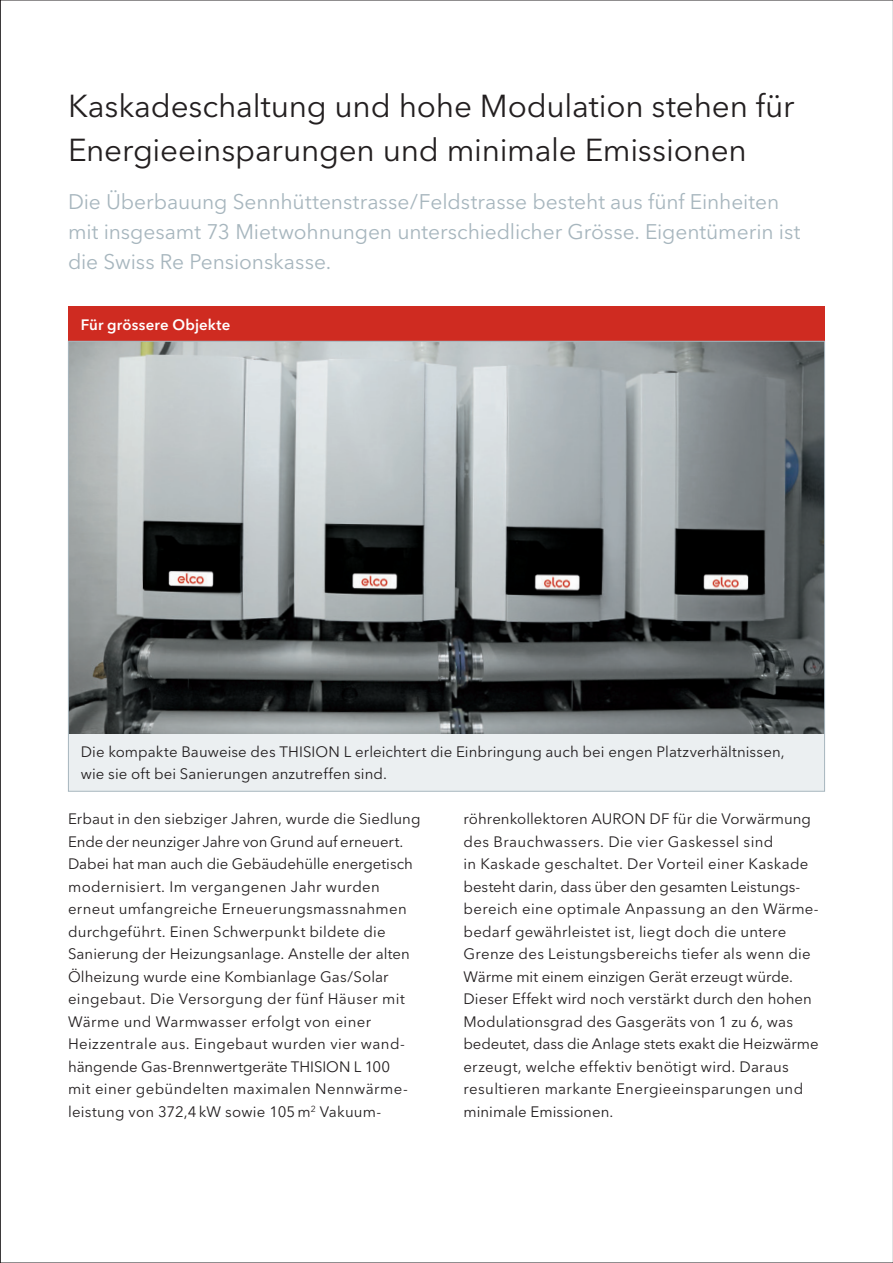
<style>
.page{position:relative;width:893px;height:1263px;background:#fff}
.page>*{position:absolute;margin:0;border:0;box-sizing:border-box;transform-origin:0 0}
.t1{font:31.5px/43.2px "Avenir Next LT Pro";letter-spacing:-.01em;color:#231f20}
.t2{font:21px/30px "Avenir Next LT Pro";letter-spacing:-.005em;color:#a7b6be}
.t3{font:15px/22.5px "Avenir Next LT Pro";letter-spacing:.01em;color:#231f20}
.t4{font:600 15px "Avenir Next LT Pro";letter-spacing:.01em;color:#fff}
</style>
<div class="page">
<img style="left:70px;top:343px;width:753px;height:391px">
<div style="left:68px;top:307px;width:757px;height:34px;background:#cf2b21"></div>
<div style="left:68px;top:734px;width:757px;height:57px;background:#ebeff1"></div>
<h1 class="t1" style="left:68px;top:85px;width:728px">Kaskadeschaltung und hohe Modulation stehen für<br>Energieeinsparungen und minimale Emissionen</h1>
<h2 class="t2" style="left:68px;top:187px;width:734px">Die Überbauung Sennhüttenstrasse/Feldstrasse besteht aus fünf Einheiten mit insgesamt 73 Mietwohnungen unterschiedlicher Grösse. Eigentümerin ist die Swiss Re Pensionskasse.</h2>
<p class="t4" style="left:81px;top:315px;width:151px">Für grössere Objekte</p>
<p class="t3" style="left:81px;top:740px;width:705px">Die kompakte Bauweise des THISION L erleichtert die Einbringung auch bei engen Platzverhältnissen, wie sie oft bei Sanierungen anzutreffen sind.</p>
<p class="t3" style="left:463px;top:808px;width:357px">röhrenkollektoren AURON DF für die Vorwärmung des Brauchwassers. Die vier Gaskessel sind<br>in Kaskade geschaltet. Der Vorteil einer Kaskade besteht darin, dass über den gesamten Leistungs&shy;bereich eine optimale Anpassung an den Wärme&shy;bedarf gewährleistet ist, liegt doch die untere Grenze des Leistungsbereichs tiefer als wenn die Wärme mit einem einzigen Gerät erzeugt würde.<br>Dieser Effekt wird noch verstärkt durch den hohen Modulationsgrad des Gasgeräts von 1 zu 6, was bedeutet, dass die Anlage stets exakt die Heizwärme erzeugt, welche effektiv benötigt wird. Daraus resultieren markante Energieeinsparungen und minimale Emissionen.</p>
<p class="t3" style="left:68px;top:808px;width:354px">Erbaut in den siebziger Jahren, wurde die Siedlung Ende der neunziger Jahre von Grund auf erneuert.<br>Dabei hat man auch die Gebäudehülle energetisch modernisiert. Im vergangenen Jahr wurden erneut umfangreiche Erneuerungsmassnahmen durchgeführt. Einen Schwerpunkt bildete die Sanierung der Heizungsanlage. Anstelle der alten Ölheizung wurde eine Kombianlage Gas/Solar eingebaut. Die Versorgung der fünf Häuser mit Wärme und Warmwasser erfolgt von einer Heizzentrale aus. Eingebaut wurden vier wand&shy;hängende Gas-Brennwertgeräte THISION L 100<br>mit einer gebündelten maximalen Nennwärme&shy;leistung von 372,4 kW sowie 105m<sup>2</sup> Vakuum-</p>
</div>
